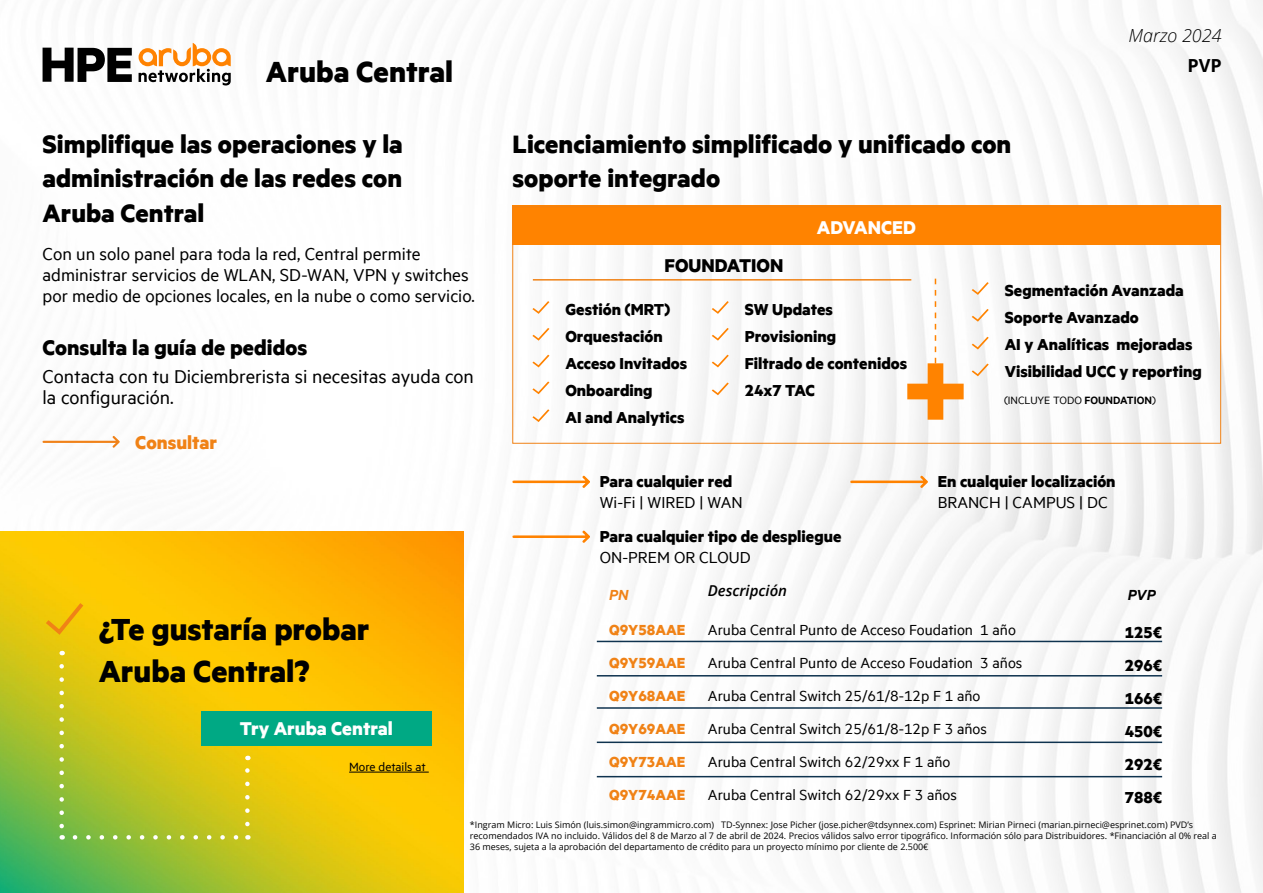
<style>
.page{position:relative;width:1263px;height:893px;background:#fff}
.page>*{position:absolute;margin:0;border:0;box-sizing:border-box;transform-origin:0 0}
.t1{font:700 34.5px/41.4px "Metric HPE";color:#000}
.t2{font:700 33px "Metric HPE";color:#000}
.t3{font:700 28.5px/34.2px "Metric HPE";color:#000;text-align:justify}
.t4{font:700 24px "Metric HPE";color:#000}
.t5{font:21px/21px "Metric HPE";color:#000}
.t6{font:700 21px "Metric HPE";color:#fff}
.t7{font:700 21px "Metric HPE";color:#000}
.t8{font:700 21px "Metric HPE";color:#f08216}
.t9{font:19.5px/21px "Metric HPE";color:#000}
.t10{font:700 18px/27px "Metric HPE";color:#000}
.t11{font:18px "Metric HPE";color:#000}
.t12{font:italic 300 18px "Open Sans";color:#000}
.t13{font:700 18px "Open Sans";color:#000}
.t14{font:16.5px/33px "Metric HPE";color:#000}
.t15{font:700 16.5px/33px "Metric HPE";color:#f08216;text-align:justify}
.t16{font:italic 600 16.5px "Metric HPE";color:#000}
.t17{font:italic 600 16.5px "Metric HPE";color:#f08216}
.t18{font:italic 600 15px "Open Sans";color:#000}
.t19{font:13.5px "Metric HPE";color:#000}
.t20{font:12px "Metric HPE";color:#000}
.t21{font:9px/10.8px "Open Sans";color:#000}
.s1{font-weight:600}
</style>
<div class="page">
<img style="left:0;top:0;width:1263px;height:893px">
<svg style="left:42px;top:435px;width:78px;height:14px"></svg>
<svg style="left:512px;top:474px;width:79px;height:15px"></svg>
<svg style="left:849px;top:474px;width:80px;height:15px"></svg>
<svg style="left:512px;top:529px;width:79px;height:15px"></svg>
<div style="left:512px;top:205px;width:708px;height:40px;background:#ff8300"></div>
<svg style="left:532px;top:301px;width:17px;height:13px"></svg>
<svg style="left:712px;top:301px;width:17px;height:13px"></svg>
<svg style="left:532px;top:355px;width:17px;height:12px"></svg>
<svg style="left:712px;top:355px;width:17px;height:12px"></svg>
<svg style="left:532px;top:409px;width:17px;height:13px"></svg>
<svg style="left:532px;top:328px;width:17px;height:13px"></svg>
<svg style="left:712px;top:328px;width:17px;height:13px"></svg>
<svg style="left:532px;top:381px;width:17px;height:13px"></svg>
<svg style="left:712px;top:383px;width:17px;height:12px"></svg>
<svg style="left:972px;top:282px;width:17px;height:13px"></svg>
<svg style="left:972px;top:337px;width:17px;height:12px"></svg>
<svg style="left:972px;top:309px;width:17px;height:13px"></svg>
<svg style="left:972px;top:364px;width:17px;height:12px"></svg>
<hr style="left:597px;top:641px;width:565px;height:1px;background:#0f334f">
<hr style="left:597px;top:776px;width:565px;height:1px;background:#0f334f">
<hr style="left:597px;top:707px;width:565px;height:2px;background:#0f334f">
<hr style="left:597px;top:675px;width:565px;height:1px;background:#0f334f">
<hr style="left:597px;top:742px;width:565px;height:1px;background:#0f334f">
<svg style="left:43px;top:48px;width:89px;height:34px"></svg>
<svg style="left:139px;top:43px;width:92px;height:42px"></svg>
<hr style="left:533px;top:279px;width:378px;height:2px;background:#f08216">
<svg style="left:907px;top:279px;width:57px;height:141px"></svg>
<div style="left:512px;top:206px;width:709px;height:238px;border:1px solid #f08216"></div>
<img style="left:0;top:532px;width:464px;height:361px">
<svg style="left:46px;top:603px;width:37px;height:32px"></svg>
<div style="left:201px;top:711px;width:230px;height:35px;background:#00a984"></div>
<hr style="left:349px;top:772px;width:80px;height:1px;background:#000">
<svg style="left:75px;top:835px;width:166px;height:5px"></svg>
<svg style="left:59px;top:666px;width:5px;height:174px"></svg>
<svg style="left:245px;top:756px;width:5px;height:68px"></svg>
<h3 class="t12" style="left:1128px;top:23px;width:95px">Marzo 2024</h3>
<h2 class="t2" style="left:266px;top:52px;width:189px">Aruba Central</h2>
<h3 class="t13" style="left:1187px;top:53px;width:36px">PVP</h3>
<h3 class="t3" style="left:43px;top:126px;width:362px">Simplifique las operaciones y la administración de las redes con Aruba Central</h3>
<h3 class="t3" style="left:512px;top:126px;width:500px">Licenciamiento simplificado y unificado con soporte integrado</h3>
<h3 class="t6" style="left:817px;top:215px;width:100px">ADVANCED</h3>
<h3 class="t9" style="left:43px;top:243px;width:434px">Con un solo panel para toda la red, Central permite administrar servicios de WLAN, SD-WAN, VPN y switches por medio de opciones locales, en la nube o como servicio.</h3>
<h3 class="t4" style="left:43px;top:333px;width:266px">Consulta la guía de pedidos</h3>
<h3 class="t5" style="left:43px;top:365px;width:433px">Contacta con tu Diciembrerista si necesitas ayuda con la configuración.</h3>
<h3 class="t8" style="left:135px;top:430px;width:83px">Consultar</h3>
<h1 class="t1" style="left:99px;top:608px;width:272px">¿Te gustaría probar<br>Aruba Central?</h1>
<h3 class="t6" style="left:240px;top:716px;width:155px">Try Aruba Central</h3>
<h3 class="t19" style="left:349px;top:759px;width:78px">More details at</h3>
<h3 class="t7" style="left:665px;top:252px;width:120px">FOUNDATION</h3>
<h3 class="t10" style="left:565px;top:295px;width:123px">Gestión (MRT)<br>Orquestación<br>Acceso Invitados<br>Onboarding<br>AI and Analytics</h3>
<h3 class="t10" style="left:745px;top:295px;width:164px">SW Updates<br>Provisioning<br>Filtrado de contenidos<br>24x7 TAC</h3>
<h3 class="t10" style="left:600px;top:467px;width:134px">Para cualquier red</h3>
<h3 class="t11" style="left:600px;top:492px;width:144px">Wi-Fi | WIRED | WAN</h3>
<h3 class="t10" style="left:600px;top:522px;width:243px">Para cualquier tipo de despliegue</h3>
<h3 class="t11" style="left:600px;top:547px;width:152px">ON-PREM OR CLOUD</h3>
<h3 class="t10" style="left:1005px;top:277px;width:199px">Segmentación Avanzada<br>Soporte Avanzado<br>AI y Analíticas mejoradas<br>Visibilidad UCC y reporting</h3>
<h3 class="t20" style="left:1004px;top:394px;width:153px">(INCLUYE TODO <span class="s1">FOUNDATION</span>)</h3>
<h3 class="t10" style="left:938px;top:467px;width:179px">En cualquier localización</h3>
<h3 class="t11" style="left:938px;top:492px;width:172px">BRANCH | CAMPUS | DC</h3>
<h3 class="t18" style="left:708px;top:580px;width:81px">Descripción</h3>
<h3 class="t17" style="left:609px;top:585px;width:21px">PN</h3>
<h3 class="t16" style="left:1128px;top:585px;width:30px">PVP</h3>
<h3 class="t15" style="left:609px;top:613px;width:78px">Q9Y58AAE Q9Y59AAE Q9Y68AAE Q9Y69AAE Q9Y73AAE Q9Y74AAE</h3>
<p class="t14" style="left:708px;top:613px;width:316px">Aruba Central Punto de Acceso Foudation 1 año Aruba Central Punto de Acceso Foudation 3 años Aruba Central Switch 25/61/8-12p F 1 año Aruba Central Switch 25/61/8-12p F 3 años Aruba Central Switch 62/29xx F 1 año<br>Aruba Central Switch 62/29xx F 3 años</p>
<h3 class="t10" style="left:1125px;top:615px;width:39px;line-height:33px;text-align:justify">125€ 296€ 166€ 450€ 292€ 788€</h3>
<p class="t21" style="left:470px;top:819px;width:748px">*Ingram Micro: Luis Simón (luis.simon@ingrammicro.com) TD-Synnex: Jose Picher (jose.picher@tdsynnex.com) Esprinet: Mirian Pirneci (marian.pirneci@esprinet.com) PVD’s recomendados IVA no incluido. Válidos del 8 de Marzo al 7 de abril de 2024. Precios válidos salvo error tipográfico. Información sólo para Distribuidores. *Financiación al 0% real a<br>36 meses, sujeta a la aprobación del departamento de crédito para un proyecto mínimo por cliente de 2.500€</p>
</div>
